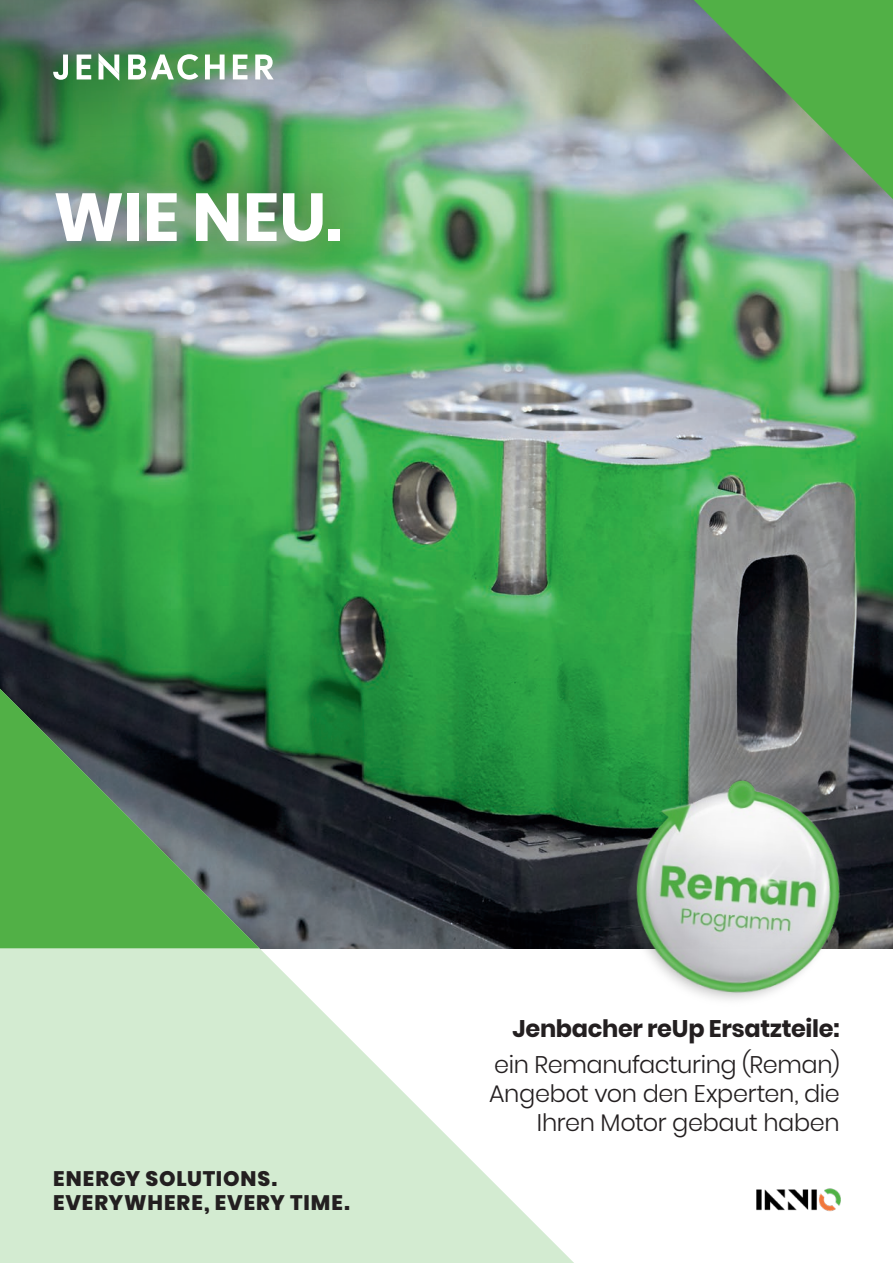
<style>
.page{position:relative;width:893px;height:1263px;background:#fff}
.page>*{position:absolute;margin:0;border:0;box-sizing:border-box;transform-origin:0 0}
.txt{font:700 67.5px "Poppins";letter-spacing:.005em;color:#fff}
.t1{font:300 24px "Poppins";letter-spacing:-.015em;color:#231f20}
.t2{font:700 24px "Poppins";letter-spacing:-.015em;color:#231f20}
.t3{font:800 21px "Poppins";letter-spacing:.04em;color:#231f20}
</style>
<div class="page">
<img style="left:0;top:199px;width:893px;height:749px">
<img style="left:0;top:0;width:855px;height:273px">
<img style="left:603px;top:751px;width:271px;height:249px">
<svg style="left:128px;top:54px;width:70px;height:26px"></svg>
<svg style="left:205px;top:55px;width:20px;height:24px"></svg>
<svg style="left:233px;top:55px;width:14px;height:24px"></svg>
<svg style="left:255px;top:55px;width:19px;height:24px"></svg>
<svg style="left:77px;top:55px;width:14px;height:24px"></svg>
<svg style="left:53px;top:55px;width:15px;height:25px"></svg>
<svg style="left:99px;top:53px;width:20px;height:28px"></svg>
<svg style="left:694px;top:0;width:199px;height:199px;background:#70a56d"></svg>
<svg style="left:0;top:689px;width:574px;height:574px;fill:#d3ebd1"></svg>
<svg style="left:0;top:689px;width:259px;height:259px;background:#447644"></svg>
<img style="left:756px;top:1188px;width:85px;height:24px">
<div style="left:0;top:131px;width:397px;height:172px;background:#231f20;opacity:.8"></div>
<p class="txt" style="left:53px;top:178px;width:290px">WIE NEU.</p>
<p class="t3" style="left:53px;top:1166px;width:226px">ENERGY SOLUTIONS.</p>
<p class="t3" style="left:53px;top:1190px;width:298px">EVERYWHERE, EVERY TIME.</p>
<p class="t2" style="left:512px;top:1015px;width:329px">Jenbacher reUp Ersatzteile:</p>
<p class="t1" style="left:494px;top:1051px;width:347px">ein Remanufacturing (Reman)</p>
<p class="t1" style="left:489px;top:1080px;width:352px">Angebot von den Experten, die</p>
<p class="t1" style="left:537px;top:1108px;width:304px">Ihren Motor gebaut haben</p>
</div>
